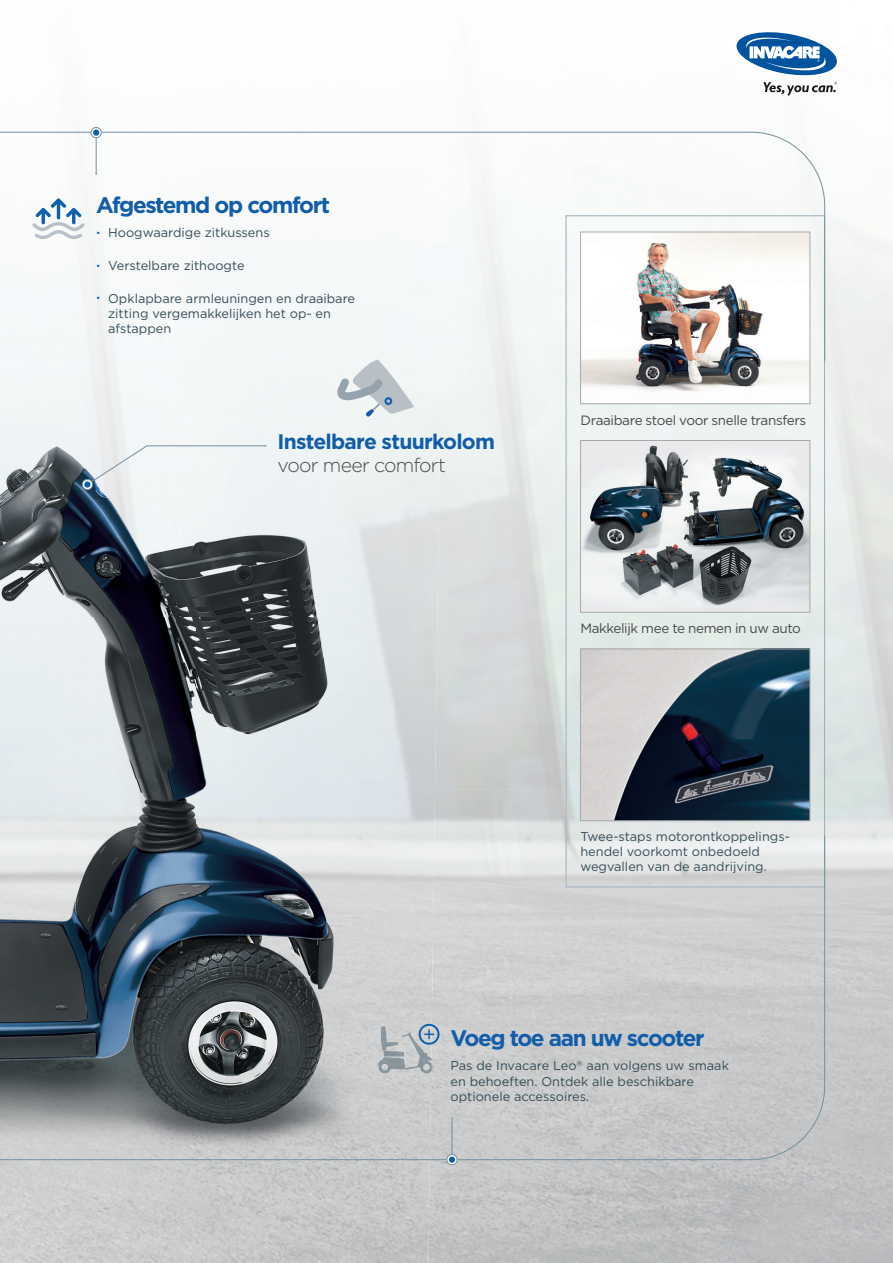
<style>
.page{position:relative;width:893px;height:1263px;background:#fff}
.page>*{position:absolute;margin:0;border:0;box-sizing:border-box;transform-origin:0 0}
.t1{font:700 22.5px "Gotham";letter-spacing:-.06em;color:#115da9}
.t2{font:700 21px "Gotham";letter-spacing:-.04em;color:#115da9}
.t3{font:300 19.5px "Gotham";letter-spacing:-.04em;color:#474a4c}
.t4{font:13.5px "Gotham";letter-spacing:-.03em;color:#474a4c}
.t5{font:12.75px/15.3px "Gotham";color:#354d59}
.s1{font-size:9px;color:#115da9}
</style>
<div class="page">
<img style="left:630px;top:158px;width:211px;height:105px">
<img style="left:788px;top:263px;width:53px;height:1000px">
<img style="left:442px;top:315px;width:124px;height:158px">
<img style="left:438px;top:473px;width:128px;height:158px">
<img style="left:438px;top:631px;width:128px;height:158px">
<img style="left:630px;top:887px;width:158px;height:376px">
<img style="left:438px;top:947px;width:193px;height:158px">
<img style="left:438px;top:1105px;width:193px;height:158px">
<img style="left:0;top:455px;width:393px;height:808px">
<img style="left:393px;top:563px;width:45px;height:700px">
<div style="left:0;top:293px;width:197px;height:162px;background:#f4f8f8"></div>
<svg style="left:735px;top:32px;width:102px;height:63px"></svg>
<hr style="left:824px;top:206px;width:1px;height:155px;background:#73909f">
<hr style="left:0;top:132px;width:752px;height:1px;background:#73909f">
<hr style="left:0;top:1159px;width:751px;height:1px;background:#73909f">
<svg style="left:750px;top:131px;width:75px;height:75px"></svg>
<svg style="left:750px;top:1085px;width:75px;height:75px;background:#c1c3c4"></svg>
<hr style="left:824px;top:836px;width:1px;height:251px;background:#73909f">
<svg style="left:81px;top:445px;width:186px;height:46px"></svg>
<svg style="left:566px;top:215px;width:259px;height:672px;fill:#e6ece9"></svg>
<svg style="left:580px;top:440px;width:230px;height:173px"></svg>
<svg style="left:32px;top:198px;width:53px;height:41px"></svg>
<img style="left:580px;top:232px;width:230px;height:172px">
<hr style="left:452px;top:1118px;width:1px;height:36px;background:#73909f">
<svg style="left:447px;top:1154px;width:10px;height:11px"></svg>
<div style="left:446px;top:1154px;width:11px;height:11px;border:1px solid #73909f;border-radius:50%"></div>
<div style="left:449px;top:1156px;width:6px;height:7px;background:#115da9;border-radius:50%"></div>
<svg style="left:431px;top:1058px;width:2px;height:13px"></svg>
<img style="left:377px;top:1026px;width:54px;height:47px">
<svg style="left:417px;top:1024px;width:24px;height:22px"></svg>
<svg style="left:336px;top:359px;width:78px;height:59px"></svg>
<svg style="left:580px;top:649px;width:230px;height:172px;background:#586672"></svg>
<div style="left:91px;top:127px;width:11px;height:11px;border:1px solid #73909f;border-radius:50%"></div>
<div style="left:93px;top:129px;width:6px;height:7px;background:#115da9;border-radius:50%"></div>
<hr style="left:96px;top:138px;width:1px;height:36px;background:#73909f">
<h1 class="t1" style="left:96px;top:190px;width:235px">Afgestemd op comfort</h1>
<p class="t5" style="left:96px;top:225px;width:175px"><span class="s1">•</span> Hoogwaardige zitkussens</p>
<p class="t5" style="left:96px;top:258px;width:150px"><span class="s1">•</span> Verstelbare zithoogte</p>
<p class="t5" style="left:108px;top:291px;width:248px;text-indent:-12px"><span class="s1">•</span> Opklapbare armleuningen en draaibare zitting vergemakkelijken het op- en afstappen</p>
<h2 class="t2" style="left:277px;top:427px;width:219px">Instelbare stuurkolom</h2>
<h3 class="t3" style="left:277px;top:454px;width:170px">voor meer comfort</h3>
<p class="t4" style="left:580px;top:412px;width:227px">Draaibare stoel voor snelle transfers</p>
<p class="t4" style="left:580px;top:621px;width:222px">Makkelijk mee te nemen in uw auto</p>
<p class="t5" style="left:580px;top:828px;width:211px">Twee-staps motorontkoppelings - hendel voorkomt onbedoeld wegvallen van de aandrijving.</p>
<h1 class="t1" style="left:450px;top:1023px;width:256px">Voeg toe aan uw scooter</h1>
<p class="t5" style="left:450px;top:1058px;width:280px">Pas de Invacare Leo<sup>®</sup> aan volgens uw smaak en behoeften. Ontdek alle beschikbare optionele accessoires.</p>
</div>
